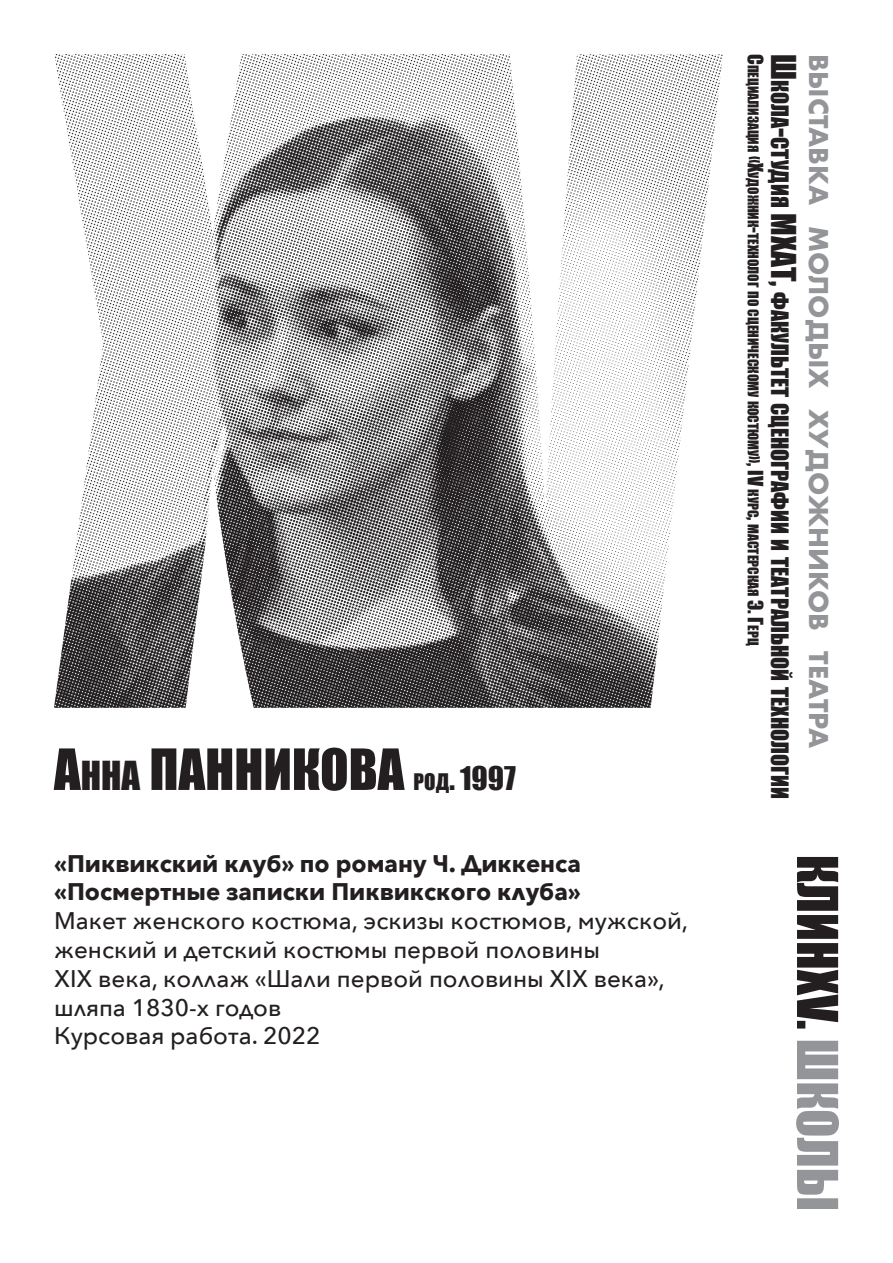
<style>
.page{position:relative;width:893px;height:1263px;background:#fff}
.page>*{position:absolute;margin:0;border:0;box-sizing:border-box;transform-origin:0 0}
.t1{font:52.5px "Impact";color:#231f20}
.t2{font:30px "Impact";color:#231f20}
.t3{font:700 25.2px "Futura";color:#939598}
.t4{font:500 24px/28.8px "Avenir Next";color:#231f20}
.t5{font:700 24px/28.8px "Avenir Next";color:#231f20}
.t6{font:22.05px "Impact";color:#231f20}
.t7{font:13.65px "Impact";color:#231f20}
.s1{font-size:36.75px}
.s2{font-size:21px}
.s3{font-size:19.5px}
.s4{font-size:31.5px}
</style>
<div class="page">
<svg style="left:796px;top:1041px;width:43px;height:168px"></svg>
<svg style="left:797px;top:857px;width:41px;height:171px"></svg>
<img style="left:54px;top:54px;width:669px;height:654px">
<h1 class="t1" style="left:54px;top:729px;width:154px">А<span class="s1">нна</span> ПАННИ</h1>
<h1 class="t1" style="left:292px;top:729px;width:57px">КОВА</h1>
<p class="t2" style="left:414px;top:755px;width:104px"><span class="s2">род</span>. 1997</p>
<p class="t5" style="left:54px;top:848px;width:528px">«Пиквикский клуб» по роману Ч. Диккенса «Посмертные записки Пиквикского клуба»</p>
<p class="t4" style="left:54px;top:905px;width:636px">Макет женского костюма, эскизы костюмов, мужской, женский и детский костюмы первой половины<br>XIX века, коллаж «Шали первой половины XIX века», шляпа 1830-х годов<br>Курсовая работа. 2022</p>
<p class="t7" style="left:764px;top:54px;width:592px;rotate:90deg"><span class="s3">С</span>пециализация <span class="s3">«Х</span>удожник<span class="s3">-</span>технолог по сценическому костюму<span class="s3">», IV</span> курс<span class="s3">,</span> мастерская <span class="s3">Э. Г</span>ерц</p>
<p class="t6" style="left:797px;top:54px;width:746px;rotate:90deg"><span class="s4">Ш</span>кола<span class="s4">-</span>студия <span class="s4">МХАТ,</span> факультет сценографии и театральной технологии</p>
<p class="t3" style="left:837px;top:54px;width:696px;rotate:90deg">выставка молодых художников театра</p>
</div>
